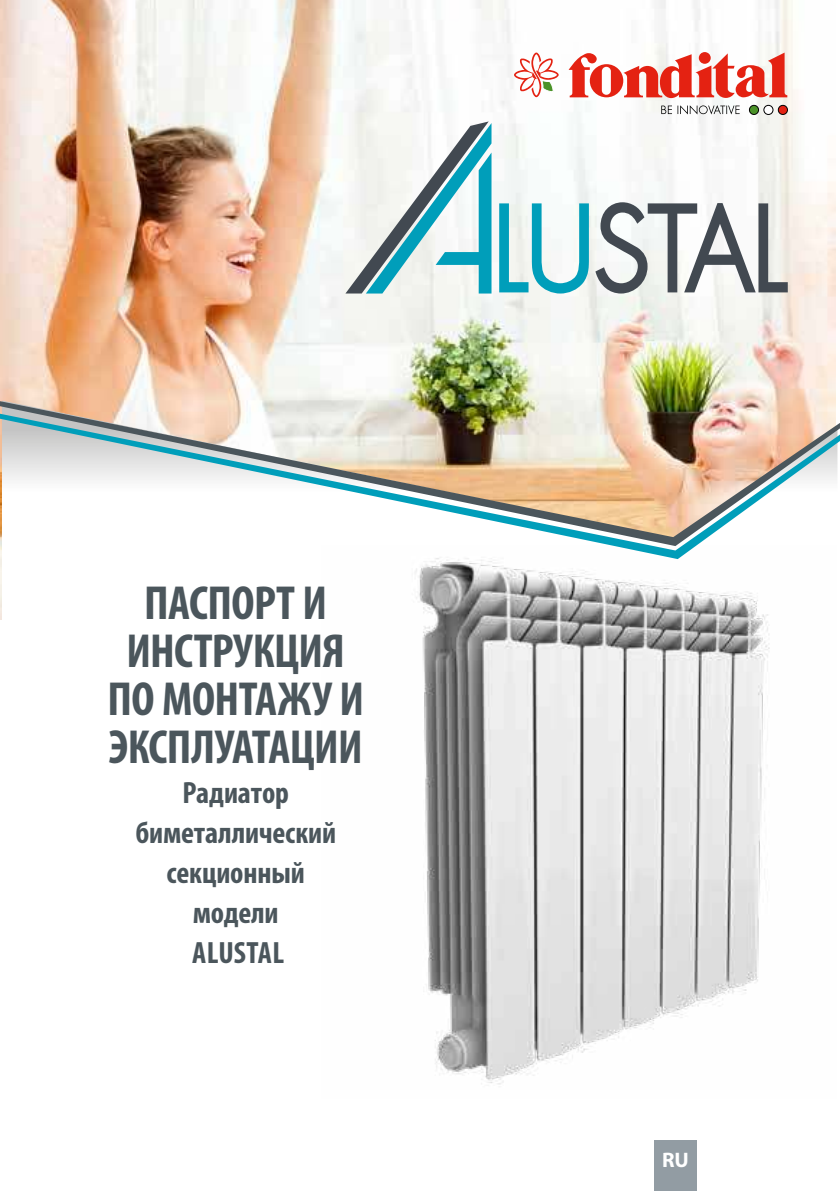
<style>
.page{position:relative;width:840px;height:1191px;background:#fff}
.page>*{position:absolute;margin:0;border:0;box-sizing:border-box;transform-origin:0 0}
.t1{font:700 condensed 48px/48px "Myriad Pro";letter-spacing:-.015em;color:#4b565c;text-align:center}
.t2{font:700 condensed 30.8px/40px "Myriad Pro";letter-spacing:-.005em;color:#4b565c;text-align:center}
.t3{font:700 21px "Myriad Pro";color:#fff}
</style>
<div class="page">
<img style="left:0;top:0;width:835px;height:620px">
<svg style="left:661px;top:106px;width:10px;height:8px"></svg>
<svg style="left:677px;top:105px;width:62px;height:9px"></svg>
<div style="left:749px;top:105px;width:9px;height:9px;background:#4a9228;border-radius:50%"></div>
<div style="left:748px;top:105px;width:10px;height:10px;border:1px solid #000;border-radius:50%"></div>
<div style="left:763px;top:105px;width:9px;height:9px;background:#fff;border-radius:50%"></div>
<div style="left:763px;top:105px;width:9px;height:10px;border:1px solid #000;border-radius:50%"></div>
<div style="left:777px;top:105px;width:10px;height:9px;background:#e42212;border-radius:50%"></div>
<div style="left:777px;top:105px;width:10px;height:10px;border:1px solid #000;border-radius:50%"></div>
<svg style="left:568px;top:53px;width:218px;height:45px"></svg>
<svg style="left:513px;top:53px;width:45px;height:126px"></svg>
<div style="left:654px;top:1140px;width:42px;height:51px;background:#929ca3"></div>
<img style="left:2px;top:400px;width:834px;height:220px">
<svg style="left:0;top:546px;width:836px;height:13px"></svg>
<svg style="left:345px;top:121px;width:146px;height:172px"></svg>
<svg style="left:499px;top:203px;width:89px;height:90px"></svg>
<svg style="left:595px;top:202px;width:192px;height:91px"></svg>
<img style="left:0;top:401px;width:839px;height:145px">
<img style="left:321px;top:546px;width:514px;height:539px">
<h1 class="t1" style="left:107px;top:582px;width:258px">ПАСПОРТ И<br>ИНСТРУКЦИЯ<br>ПО МОНТАЖУ И<br>ЭКСПЛУАТАЦИИ</h1>
<p class="t2" style="left:135px;top:775px;width:202px">Радиатор биметаллический секционный модели<br>ALUSTAL</p>
<p class="t3" style="left:661px;top:1149px;width:28px">RU</p>
</div>
